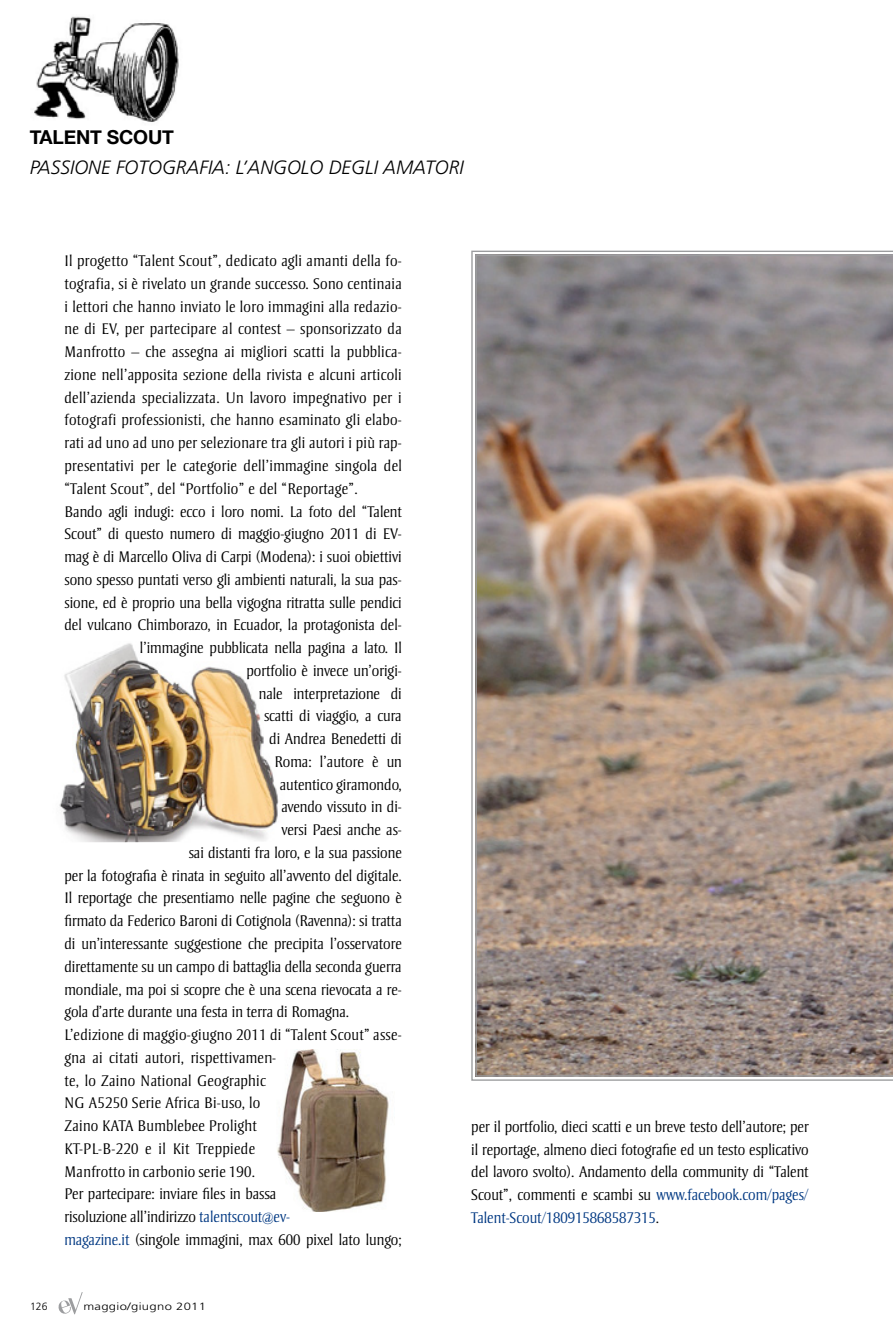
<style>
.page{position:relative;width:893px;height:1340px;background:#fff}
.page>*{position:absolute;margin:0;border:0;box-sizing:border-box;transform-origin:0 0}
.t1{font:italic 300 19.25px "Frutiger";color:#000}
.t2{font:700 19.25px "Helvetica Neue";letter-spacing:-.01em;color:#000}
.t3{font:300 15.75px/22.8px "Strayhorn";color:#000;text-align:justify}
.t4{font:300 15.75px "Strayhorn";letter-spacing:.02em;color:#000}
.t5{font:300 10.5px "Frutiger";letter-spacing:.025em;color:#000;scale:1.24 1}
.t6{font:300 10.5px "Frutiger";letter-spacing:.025em;color:#000}
.s1{color:#003882}
</style>
<div class="page">
<svg style="left:58px;top:1292px;width:25px;height:22px"></svg>
<img style="left:34px;top:16px;width:145px;height:106px">
<img style="left:59px;top:643px;width:220px;height:199px">
<img style="left:277px;top:1049px;width:112px;height:163px">
<svg style="left:471px;top:250px;width:422px;height:831px"></svg>
<svg style="left:475px;top:255px;width:418px;height:821px;background:#9c8b81"></svg>
<p class="t2" style="left:30px;top:125px;width:146px">TALENT SCOUT</p>
<p class="t1" style="left:30px;top:157px;width:435px">PASSIONE FOTOGRAFIA: L’ANGOLO DEGLI AMATORI</p>
<p class="t4" style="left:64px;top:252px;width:339px">Il progetto “Talent Scout”, dedicato agli amanti della fo-</p>
<p class="t4" style="left:64px;top:275px;width:339px">tografia, si è rivelato un grande successo. Sono centinaia</p>
<p class="t4" style="left:64px;top:298px;width:339px">i lettori che hanno inviato le loro immagini alla redazio-</p>
<p class="t4" style="left:64px;top:320px;width:339px">ne di EV, per partecipare al contest – sponsorizzato da</p>
<p class="t4" style="left:64px;top:343px;width:339px">Manfrotto – che assegna ai migliori scatti la pubblica-</p>
<p class="t4" style="left:64px;top:366px;width:339px">zione nell’apposita sezione della rivista e alcuni articoli</p>
<p class="t4" style="left:64px;top:389px;width:339px">dell’azienda specializzata. Un lavoro impegnativo per i</p>
<p class="t4" style="left:64px;top:411px;width:339px">fotografi professionisti, che hanno esaminato gli elabo-</p>
<p class="t4" style="left:64px;top:434px;width:339px">rati ad uno ad uno per selezionare tra gli autori i più rap-</p>
<p class="t4" style="left:64px;top:457px;width:339px">presentativi per le categorie dell’immagine singola del</p>
<p class="t4" style="left:64px;top:480px;width:295px">“Talent Scout”, del “Portfolio” e del “Reportage”.</p>
<p class="t3" style="left:64px;top:500px;width:339px">Bando agli indugi: ecco i loro nomi. La foto del “Talent</p>
<p class="t3" style="left:64px;top:523px;width:339px">Scout” di questo numero di maggio-giugno 2011 di EV-</p>
<p class="t3" style="left:64px;top:545px;width:339px">mag è di Marcello Oliva di Carpi (Modena): i suoi obiettivi</p>
<p class="t3" style="left:64px;top:568px;width:339px">sono spesso puntati verso gli ambienti naturali, la sua pas-</p>
<p class="t3" style="left:64px;top:591px;width:339px">sione, ed è proprio una bella vigogna ritratta sulle pendici</p>
<p class="t3" style="left:64px;top:614px;width:339px">del vulcano Chimborazo, in Ecuador, la protagonista del-</p>
<p class="t3" style="left:140px;top:636px;width:264px">l’immagine pubblicata nella pagina a lato. Il</p>
<p class="t3" style="left:246px;top:659px;width:157px">portfolio è invece un’origi-</p>
<p class="t3" style="left:259px;top:682px;width:145px">nale interpretazione di</p>
<p class="t3" style="left:264px;top:705px;width:139px">scatti di viaggio, a cura</p>
<p class="t3" style="left:269px;top:727px;width:134px">di Andrea Benedetti di</p>
<p class="t3" style="left:274px;top:750px;width:129px">Roma: l’autore è un</p>
<p class="t3" style="left:280px;top:773px;width:124px">autentico giramondo,</p>
<p class="t3" style="left:281px;top:796px;width:122px">avendo vissuto in di-</p>
<p class="t3" style="left:281px;top:818px;width:122px">versi Paesi anche as-</p>
<p class="t3" style="left:189px;top:841px;width:215px">sai distanti fra loro, e la sua passione</p>
<p class="t3" style="left:64px;top:864px;width:339px">per la fotografia è rinata in seguito all’avvento del digitale.</p>
<p class="t3" style="left:64px;top:887px;width:339px">Il reportage che presentiamo nelle pagine che seguono è</p>
<p class="t3" style="left:64px;top:909px;width:339px">firmato da Federico Baroni di Cotignola (Ravenna): si tratta</p>
<p class="t3" style="left:64px;top:932px;width:339px">di un’interessante suggestione che precipita l’osservatore</p>
<p class="t3" style="left:64px;top:955px;width:339px">direttamente su un campo di battaglia della seconda guerra</p>
<p class="t3" style="left:64px;top:978px;width:339px">mondiale, ma poi si scopre che è una scena rievocata a re-</p>
<p class="t3" style="left:64px;top:1000px;width:286px">gola d’arte durante una festa in terra di Romagna.</p>
<p class="t4" style="left:64px;top:1026px;width:339px">L’edizione di maggio-giugno 2011 di “Talent Scout” asse-</p>
<p class="t4" style="left:64px;top:1048px;width:213px">gna ai citati autori, rispettivamen-</p>
<p class="t4" style="left:64px;top:1071px;width:203px">te, lo Zaino National Geographic</p>
<p class="t4" style="left:64px;top:1094px;width:197px">NG A5250 Serie Africa Bi-uso, lo</p>
<p class="t4" style="left:64px;top:1117px;width:194px">Zaino KATA Bumblebee Prolight</p>
<p class="t4" style="left:64px;top:1139px;width:192px">KT-PL-B-220 e il Kit Treppiede</p>
<p class="t4" style="left:64px;top:1162px;width:192px">Manfrotto in carbonio serie 190.</p>
<p class="t3" style="left:64px;top:1182px;width:213px">Per partecipare: inviare files in bassa</p>
<p class="t3" style="left:64px;top:1205px;width:227px">risoluzione all’indirizzo <span class="s1">talentscout@ev-</span></p>
<p class="t3" style="left:64px;top:1228px;width:339px"><span class="s1">magazine.it</span> (singole immagini, max 600 pixel lato lungo;</p>
<p class="t6" style="left:30px;top:1300px;width:19px">126</p>
<p class="t5" style="left:83px;top:1300px;width:101px">maggio/giugno 2011</p>
<p class="t3" style="left:471px;top:1115px;width:339px">per il portfolio, dieci scatti e un breve testo dell’autore; per il reportage, almeno dieci fotografie ed un testo esplicativo del lavoro svolto). Andamento della community di “Talent Scout”, commenti e scambi su <span class="s1">www.facebook.com/pages/ Talent-Scout/180915868587315</span>.</p>
</div>
